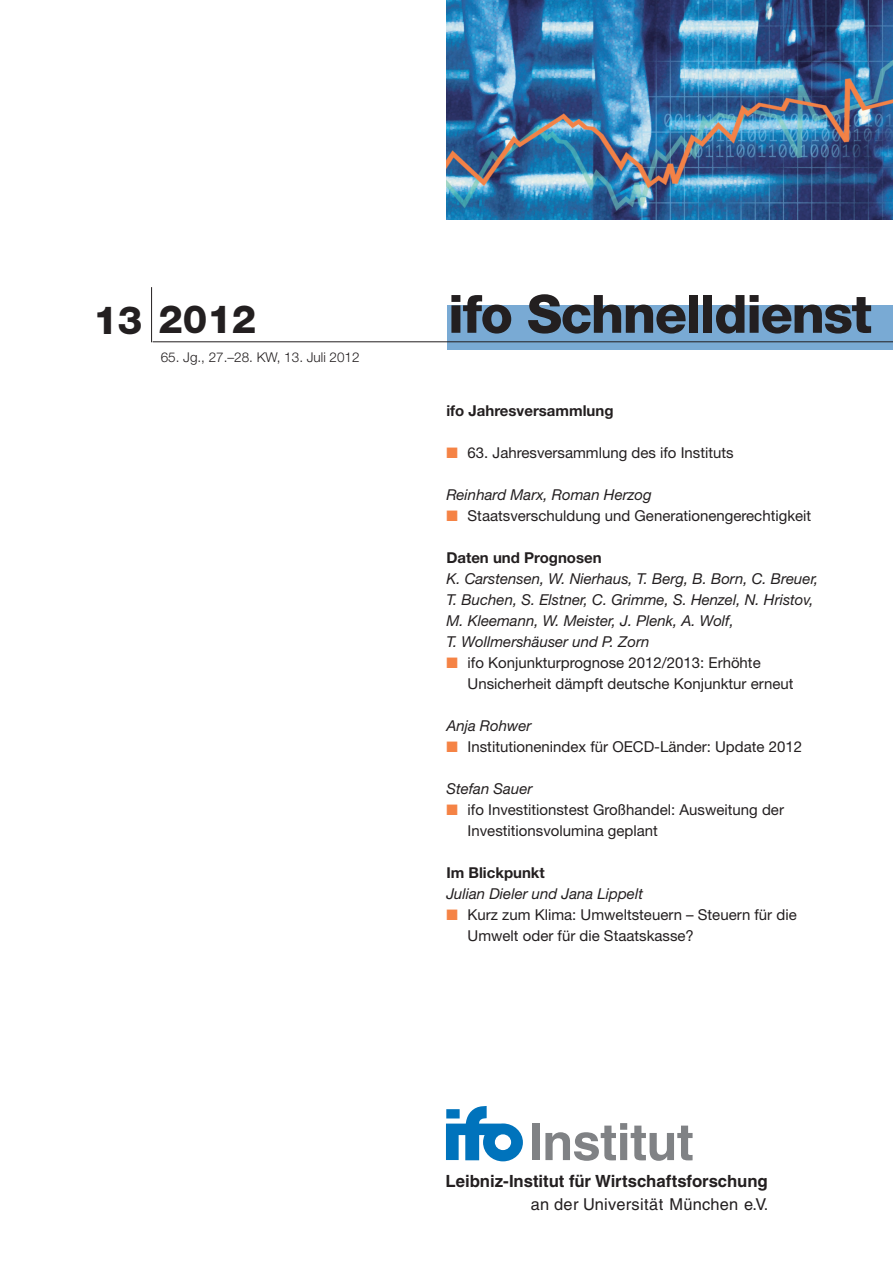
<style>
.page{position:relative;width:893px;height:1263px;background:#fff}
.page>*{position:absolute;margin:0;border:0;box-sizing:border-box;transform-origin:0 0}
.t1{font:800 52.8px "Helvetica Neue LT Std";letter-spacing:-.025em;color:#231f20}
.t2{font:700 51px "Helvetica LT Std";letter-spacing:-.01em;color:#808285}
.t3{font:800 38.85px "Helvetica Neue LT Std";color:#231f20}
.t4{font:700 16.8px "Helvetica LT Std";letter-spacing:-.005em;color:#231f20}
.t5{font:16.35px "Helvetica LT Std";letter-spacing:.015em;color:#231f20}
.t6{font:15px/21px "Helvetica Neue LT Std";color:#231f20}
.t7{font:italic 15px/21px "Helvetica Neue LT Std";color:#231f20}
.t8{font:700 15px "Helvetica Neue LT Std";color:#231f20}
.t9{font:300 13.5px "Helvetica Neue LT Std";color:#231f20}
.s1{color:#f58345}
</style>
<div class="page">
<div style="left:447px;top:305px;width:445px;height:44px;background:#79aad4"></div>
<hr style="left:151px;top:287px;width:1px;height:55px;background:#231f20">
<hr style="left:153px;top:341px;width:739px;height:1px;background:#231f20">
<img style="left:446px;top:0;width:446px;height:220px">
<svg style="left:446px;top:1106px;width:77px;height:55px"></svg>
<h3 class="t3" style="left:93px;top:297px;width:165px">13 2012</h3>
<p class="t9" style="left:161px;top:349px;width:200px">65. Jg., 27.–28. KW, 13. Juli 2012</p>
<h1 class="t1" style="left:448px;top:284px;width:425px">ifo Schnelldienst</h1>
<p class="t8" style="left:446px;top:405px;width:169px">ifo Jahresversammlung</p>
<p class="t6" style="left:446px;top:444px;width:289px"><span class="s1">■</span> 63. Jahresversammlung des ifo Instituts</p>
<p class="t7" style="left:446px;top:486px;width:207px">Reinhard Marx, Roman Herzog</p>
<p class="t6" style="left:446px;top:507px;width:366px"><span class="s1">■</span> Staatsverschuldung und Generationengerechtigkeit</p>
<p class="t8" style="left:446px;top:552px;width:157px">Daten und Prognosen</p>
<p class="t7" style="left:446px;top:570px;width:374px">K. Carstensen, W. Nierhaus, T. Berg, B. Born, C. Breuer, T. Buchen, S. Elstner, C. Grimme, S. Henzel, N. Hristov, M. Kleemann, W. Meister, J. Plenk, A. Wolf,<br>T. Wollmershäuser und P. Zorn</p>
<p class="t6" style="left:468px;top:654px;width:327px;text-indent:-21px"><span class="s1">■</span> ifo Konjunkturprognose 2012/2013: Erhöhte<br>Unsicherheit dämpft deutsche Konjunktur erneut</p>
<p class="t7" style="left:446px;top:717px;width:87px">Anja Rohwer</p>
<p class="t6" style="left:446px;top:738px;width:357px"><span class="s1">■</span> Institutionenindex für OECD-Länder: Update 2012</p>
<p class="t7" style="left:446px;top:780px;width:88px">Stefan Sauer</p>
<p class="t6" style="left:468px;top:801px;width:318px;text-indent:-21px"><span class="s1">■</span> ifo Investitionstest Großhandel: Ausweitung der<br>Investitionsvolumina geplant</p>
<p class="t8" style="left:446px;top:867px;width:100px">Im Blickpunkt</p>
<p class="t7" style="left:446px;top:885px;width:198px">Julian Dieler und Jana Lippelt</p>
<p class="t6" style="left:468px;top:906px;width:331px;text-indent:-21px"><span class="s1">■</span> Kurz zum Klima: Umweltsteuern – Steuern für die<br>Umwelt oder für die Staatskasse?</p>
<h2 class="t2" style="left:528px;top:1113px;width:167px">Institut</h2>
<p class="t4" style="left:445px;top:1171px;width:324px">Leibniz-Institut für Wirtschaftsforschung</p>
<p class="t5" style="left:531px;top:1195px;width:239px">an der Universität München e.V.</p>
</div>
